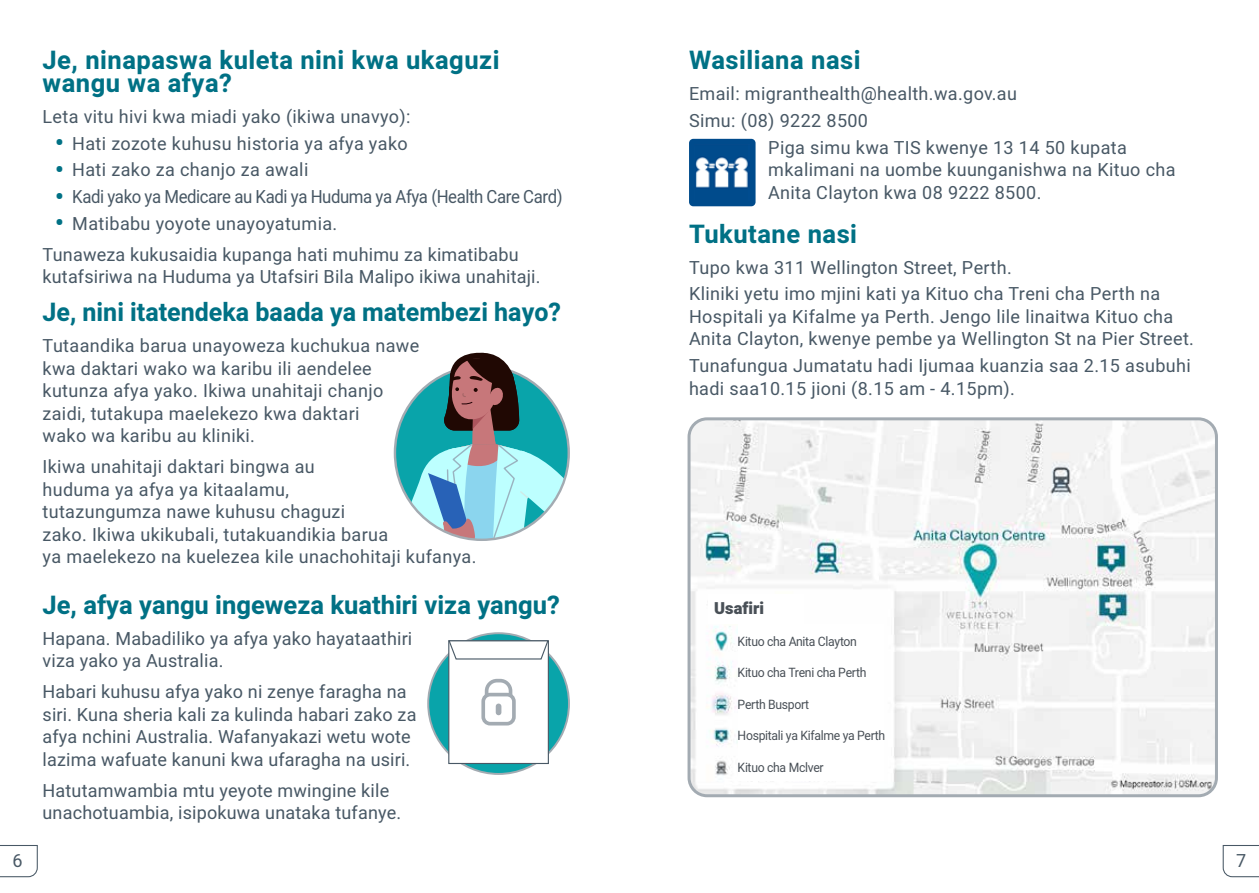
<style>
.page{position:relative;width:1259px;height:893px;background:#fff}
.page>*{position:absolute;margin:0;border:0;box-sizing:border-box;transform-origin:0 0}
.t1{font:700 25.5px "Heebo";color:#007185}
.t2{font:700 25.5px/22.5px "Heebo";letter-spacing:.02em;color:#007185}
.t3{font:18px/22.5px "Heebo";letter-spacing:.02em;color:#485865}
.t4{font:18px "Heebo";letter-spacing:-.025em;color:#485865;scale:.93 1}
.t5{font:900 16.5px "Heebo";color:#495057}
.t6{font:12.9px "Heebo";letter-spacing:-.025em;color:#495057;scale:.95 1}
.s1{font-weight:700;font-size:24px;color:#007185}
</style>
<div class="page">
<svg style="left:395px;top:352px;width:174px;height:188px"></svg>
<img style="left:691px;top:421px;width:523px;height:372px">
<div style="left:708px;top:594px;width:95px;height:29px;background:#fff"></div>
<div style="left:738px;top:624px;width:145px;height:157px;background:#fff"></div>
<div style="left:687px;top:417px;width:531px;height:380px;border:3px solid #a3abb2;border-radius:18px"></div>
<div style="left:428px;top:633px;width:141px;height:141px;background:#09a4aa;border-radius:50%"></div>
<div style="left:448px;top:640px;width:101px;height:124px;background:#fff;border:1px solid #485865"></div>
<div style="left:485px;top:679px;width:27px;height:32px;border:4px solid #a3abb2;border-radius:10px"></div>
<div style="left:483px;top:695px;width:31px;height:29px;background:#fff;border-radius:7px"></div>
<div style="left:481px;top:693px;width:35px;height:32px;border:4px solid #a3abb2;border-radius:7px"></div>
<div style="left:496px;top:703px;width:5px;height:12px;background:#a3abb2;border-radius:3px"></div>
<svg style="left:448px;top:639px;width:101px;height:21px"></svg>
<div style="left:689px;top:139px;width:66px;height:67px;background:#004b8c;border-radius:4px"></div>
<img style="left:695px;top:157px;width:53px;height:31px">
<svg style="left:0;top:845px;width:38px;height:33px"></svg>
<svg style="left:1222px;top:845px;width:37px;height:33px"></svg>
<p class="t2" style="left:43px;top:50px;width:458px">Je, ninapaswa kuleta nini kwa ukaguzi wangu wa afya?</p>
<p class="t3" style="left:43px;top:105px;width:369px">Leta vitu hivi kwa miadi yako (ikiwa unavyo):</p>
<p class="t3" style="left:55px;top:132px;width:354px"><span class="s1">•</span> Hati zozote kuhusu historia ya afya yako</p>
<p class="t3" style="left:55px;top:159px;width:255px"><span class="s1">•</span> Hati zako za chanjo za awali</p>
<p class="t4" style="left:55px;top:184px;width:547px"><span class="s1">•</span> Kadi yako ya Medicare au Kadi ya Huduma ya Afya (Health Care Card)</p>
<p class="t3" style="left:55px;top:212px;width:283px"><span class="s1">•</span> Matibabu yoyote unayoyatumia.</p>
<p class="t3" style="left:43px;top:243px;width:499px">Tunaweza kukusaidia kupanga hati muhimu za kimatibabu kutafsiriwa na Huduma ya Utafsiri Bila Malipo ikiwa unahitaji.</p>
<p class="t1" style="left:43px;top:295px;width:520px">Je, nini itatendeka baada ya matembezi hayo?</p>
<p class="t3" style="left:43px;top:335px;width:378px">Tutaandika barua unayoweza kuchukua nawe kwa daktari wako wa karibu ili aendelee kutunza afya yako. Ikiwa unahitaji chanjo zaidi, tutakupa maelekezo kwa daktari<br>wako wa karibu au kliniki.</p>
<p class="t3" style="left:43px;top:456px;width:435px">Ikiwa unahitaji daktari bingwa au<br>huduma ya afya ya kitaalamu,<br>tutazungumza nawe kuhusu chaguzi<br>zako. Ikiwa ukikubali, tutakuandikia barua<br>ya maelekezo na kuelezea kile unachohitaji kufanya.</p>
<p class="t1" style="left:43px;top:587px;width:519px">Je, afya yangu ingeweza kuathiri viza yangu?</p>
<p class="t3" style="left:43px;top:627px;width:371px">Hapana. Mabadiliko ya afya yako hayataathiri viza yako ya Australia.</p>
<p class="t3" style="left:43px;top:680px;width:375px">Habari kuhusu afya yako ni zenye faragha na siri. Kuna sheria kali za kulinda habari zako za afya nchini Australia. Wafanyakazi wetu wote lazima wafuate kanuni kwa ufaragha na usiri.</p>
<p class="t3" style="left:43px;top:779px;width:360px">Hatutamwambia mtu yeyote mwingine kile unachotuambia, isipokuwa unataka tufanye.</p>
<p class="t2" style="left:689px;top:50px;width:173px">Wasiliana nasi</p>
<p class="t3" style="left:689px;top:83px;width:329px">Email: migranthealth@health.wa.gov.au</p>
<p class="t3" style="left:689px;top:109px;width:180px">Simu: (08) 9222 8500</p>
<p class="t3" style="left:768px;top:136px;width:409px">Piga simu kwa TIS kwenye 13 14 50 kupata mkalimani na uombe kuunganishwa na Kituo cha<br>Anita Clayton kwa 08 9222 8500.</p>
<p class="t2" style="left:689px;top:223px;width:170px">Tukutane nasi</p>
<p class="t3" style="left:689px;top:256px;width:324px">Tupo kwa 311 Wellington Street, Perth.</p>
<p class="t3" style="left:689px;top:283px;width:506px">Kliniki yetu imo mjini kati ya Kituo cha Treni cha Perth na<br>Hospitali ya Kifalme ya Perth. Jengo lile linaitwa Kituo cha<br>Anita Clayton, kwenye pembe ya Wellington St na Pier Street.</p>
<p class="t3" style="left:689px;top:354px;width:503px">Tunafungua Jumatatu hadi Ijumaa kuanzia saa 2.15 asubuhi hadi saa10.15 jioni (8.15 am - 4.15pm).</p>
<p class="t5" style="left:714px;top:597px;width:51px">Usafiri</p>
<p class="t6" style="left:737px;top:632px;width:127px">Kituo cha Anita Clayton</p>
<p class="t6" style="left:737px;top:664px;width:137px">Kituo cha Treni cha Perth</p>
<p class="t6" style="left:737px;top:695px;width:77px">Perth Busport</p>
<p class="t6" style="left:737px;top:727px;width:157px">Hospitali ya Kifalme ya Perth</p>
<p class="t6" style="left:737px;top:759px;width:92px">Kituo cha Mclver</p>
<p class="t3" style="left:12px;top:849px;width:12px">6</p>
<p class="t3" style="left:1236px;top:849px;width:12px">7</p>
</div>
